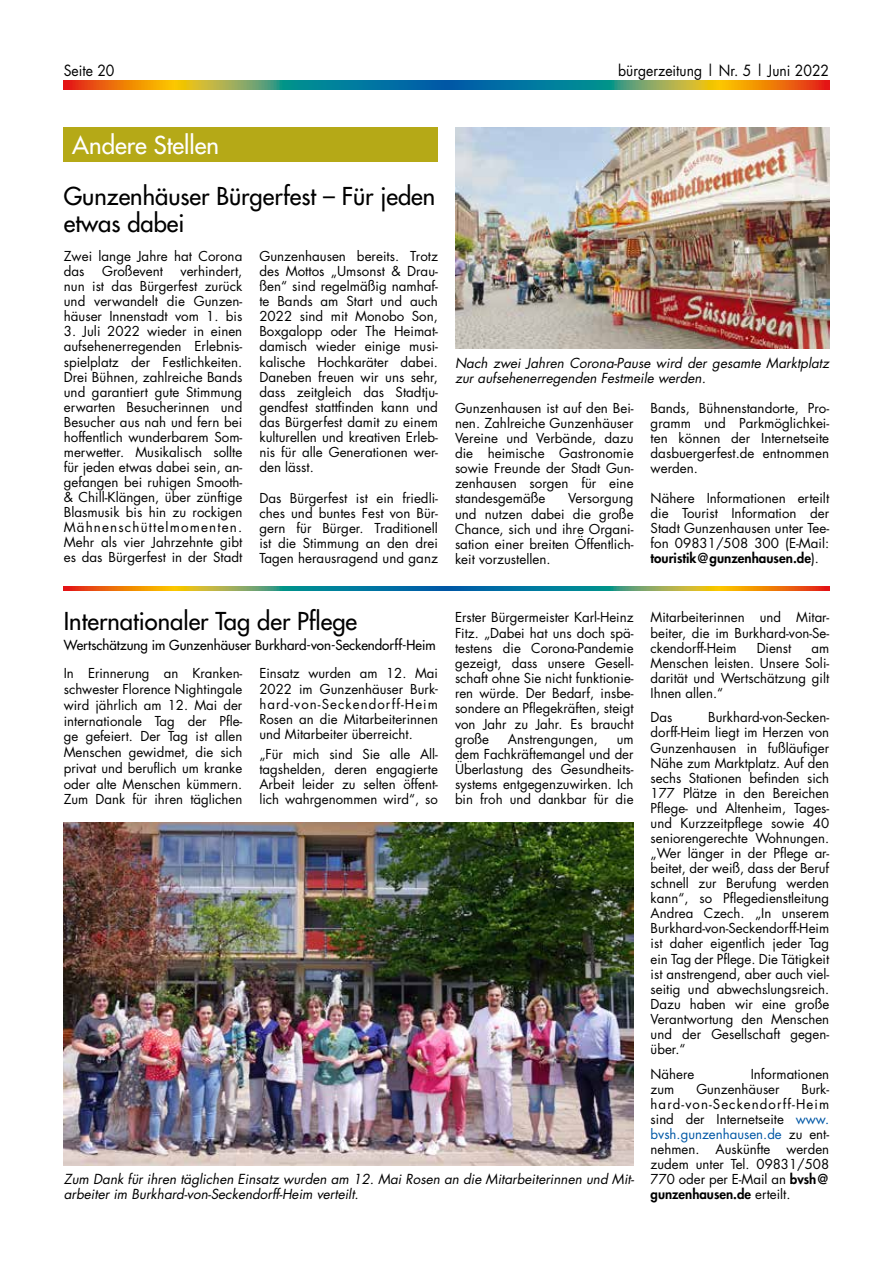
<style>
.page{position:relative;width:893px;height:1263px;background:#fff}
.page>*{position:absolute;margin:0;border:0;box-sizing:border-box;transform-origin:0 0}
.t1{font:24px/27px "Futura";color:#000}
.t2{font:24px "Futura";color:#fff}
.t3{font:15px "Futura";color:#000;scale:.93 1}
.t4{font:italic 13.5px/15.5px "Futura";color:#000}
.t5{font:13.5px "Futura";color:#000}
.t6{font:13.35px/15.1px "Futura";color:#000;text-align:justify}
.s1{font-weight:800}
.s2{color:#0057a5}
</style>
<div class="page">
<svg style="left:64px;top:81px;width:382px;height:8px;background:#71865c"></svg>
<svg style="left:446px;top:81px;width:383px;height:8px;background:#71865d"></svg>
<div style="left:64px;top:128px;width:374px;height:34px;background:#b5a917"></div>
<img style="left:455px;top:128px;width:374px;height:221px">
<img style="left:64px;top:823px;width:570px;height:342px">
<svg style="left:64px;top:586px;width:381px;height:5px;background:#72865c"></svg>
<svg style="left:445px;top:586px;width:384px;height:5px;background:#71865d"></svg>
<p class="t3" style="left:64px;top:60px;width:56px">Seite 20</p>
<p class="t3" style="left:618px;top:60px;width:228px">bürgerzeitung | Nr. 5 | Juni 2022</p>
<h1 class="t2" style="left:72px;top:130px;width:148px">Andere Stellen</h1>
<h1 class="t1" style="left:64px;top:183px;width:373px">Gunzenhäuser Bürgerfest – Für jeden etwas dabei</h1>
<p class="t6" style="left:64px;top:248px;width:180px">Zwei lange Jahre hat Corona das</p>
<p class="t6" style="left:102px;top:263px;width:62px">Großevent</p>
<p class="t6" style="left:64px;top:263px;width:180px;text-indent:117px">verhindert, nun ist das Bürgerfest zurück und verwandelt die Gunzen&shy;häuser Innenstadt vom 1. bis</p>
<p class="t6" style="left:64px;top:324px;width:180px">3. Juli 2022 wieder in einen aufsehenerregenden Erlebnis&shy;spielplatz der Festlichkeiten.<br>Drei Bühnen, zahlreiche Bands und garantiert gute Stimmung erwarten Besucherinnen und Besucher aus nah und fern bei hoffentlich wunderbarem Som&shy;merwetter. Musikalisch sollte für jeden etwas dabei sein, an&shy;gefangen bei ruhigen Smooth-&amp; Chill-Klängen, über zünftige Blasmusik bis hin zu rockigen Mähnenschüttelmomenten.<br>Mehr als vier Jahrzehnte gibt es das Bürgerfest in der Stadt</p>
<p class="t6" style="left:259px;top:248px;width:180px">Gunzenhausen bereits. Trotz des Mottos „Umsonst &amp; Drau&shy;ßen“ sind regelmäßig namhaf&shy;te Bands am Start und auch 2022 sind mit Monobo Son, Boxgalopp oder The Heimat&shy;damisch wieder einige musi&shy;kalische Hochkaräter dabei.<br>Daneben freuen wir uns sehr, dass zeitgleich das Stadtju&shy;gendfest stattfinden kann und das Bürgerfest damit zu einem kulturellen und kreativen Erleb&shy;nis für alle Generationen wer&shy;den lässt.</p>
<p class="t6" style="left:259px;top:490px;width:180px">Das Bürgerfest ist ein friedli&shy;ches und buntes Fest von Bür&shy;gern für Bürger. Traditionell ist die Stimmung an den drei Tagen herausragend und ganz</p>
<p class="t4" style="left:455px;top:355px;width:376px">Nach zwei Jahren Corona-Pause wird der gesamte Marktplatz zur aufsehenerregenden Festmeile werden.</p>
<p class="t6" style="left:455px;top:400px;width:180px">Gunzenhausen ist auf den Bei&shy;nen. Zahlreiche Gunzenhäuser Vereine und Verbände, dazu die heimische Gastronomie sowie Freunde der Stadt Gun&shy;zenhausen sorgen für eine standesgemäße</p>
<p class="t6" style="left:455px;top:491px;width:180px;text-indent:113px">Versorgung und nutzen dabei die große Chance, sich und ihre Organi&shy;sation einer breiten Öffentlich&shy;keit vorzustellen.</p>
<p class="t6" style="left:651px;top:400px;width:180px">Bands, Bühnenstandorte, Pro&shy;gramm und Parkmöglichkei&shy;ten können der Internetseite dasbuergerfest.de entnommen werden.</p>
<p class="t6" style="left:651px;top:490px;width:180px">Nähere Informationen erteilt die Tourist Information der Stadt Gunzenhausen unter Tee&shy;fon 09831/508 300 (E-Mail: <span class="s1">touristik@gunzenhausen.de</span>).</p>
<h1 class="t1" style="left:64px;top:608px;width:295px">Internationaler Tag der Pflege</h1>
<p class="t5" style="left:64px;top:636px;width:373px">Wertschätzung im Gunzenhäuser Burkhard-von-Seckendorff-Heim</p>
<p class="t6" style="left:64px;top:665px;width:180px;line-height:15.8px">In Erinnerung an Kranken&shy;schwester Florence Nightingale wird jährlich am 12. Mai der internationale Tag der Pfle&shy;ge gefeiert. Der Tag ist allen Menschen gewidmet, die sich privat und beruflich um kranke oder alte Menschen kümmern.<br>Zum Dank für ihren täglichen</p>
<p class="t6" style="left:259px;top:666px;width:180px">Einsatz wurden am 12. Mai 2022 im Gunzenhäuser Burk&shy;hard-von-Seckendorff-Heim Rosen an die Mitarbeiterinnen und Mitarbeiter überreicht.</p>
<p class="t6" style="left:259px;top:746px;width:180px">„Für mich sind Sie alle All&shy;tagshelden, deren engagierte Arbeit leider zu selten öffent&shy;lich wahrgenommen wird“, so</p>
<p class="t6" style="left:455px;top:610px;width:180px">Erster Bürgermeister Karl-Heinz Fitz. „Dabei hat uns doch spä&shy;testens die Corona-Pandemie gezeigt, dass unsere Gesell&shy;schaft ohne Sie nicht funktionie&shy;ren würde. Der Bedarf, insbe&shy;sondere an Pflegekräften, steigt von Jahr zu Jahr. Es braucht große</p>
<p class="t6" style="left:508px;top:731px;width:91px">Anstrengungen,</p>
<p class="t6" style="left:455px;top:731px;width:180px;text-indent:162px">um dem Fachkräftemangel und der Überlastung des Gesundheits&shy;systems entgegenzuwirken. Ich bin froh und dankbar für die</p>
<p class="t4" style="left:64px;top:1171px;width:572px">Zum Dank für ihren täglichen Einsatz wurden am 12. Mai Rosen an die Mitarbeiterinnen und Mit&shy;arbeiter im Burkhard-von-Seckendorff-Heim verteilt.</p>
<p class="t6" style="left:651px;top:610px;width:180px">Mitarbeiterinnen und Mitar&shy;beiter, die im Burkhard-von-Se&shy;ckendorff-Heim</p>
<p class="t6" style="left:757px;top:640px;width:36px">Dienst</p>
<p class="t6" style="left:651px;top:640px;width:180px;text-indent:161px">am Menschen leisten. Unsere Soli&shy;darität und Wertschätzung gilt Ihnen allen.“</p>
<p class="t6" style="left:651px;top:710px;width:23px">Das</p>
<p class="t6" style="left:651px;top:710px;width:180px;text-indent:58px">Burkhard-von-Secken&shy;dorff-Heim liegt im Herzen von Gunzenhausen in fußläufiger Nähe zum Marktplatz. Auf den sechs Stationen befinden sich 177 Plätze in den Bereichen Pflege- und Altenheim, Tages&shy;und Kurzzeitpflege sowie 40 seniorengerechte Wohnungen. „Wer länger in der Pflege ar&shy;beitet, der weiß, dass der Beruf schnell zur Berufung werden kann“, so Pflegedienstleitung Andrea Czech. „In unserem Burkhard-von-Seckendorff-Heim ist daher eigentlich jeder Tag ein Tag der Pflege. Die Tätigkeit ist anstrengend, aber auch viel&shy;seitig und abwechslungsreich.<br>Dazu haben wir eine große Verantwortung den Menschen und der Gesellschaft gegen&shy;über.“</p>
<p class="t6" style="left:651px;top:1066px;width:45px">Nähere</p>
<p class="t6" style="left:751px;top:1066px;width:80px">Informationen</p>
<p class="t6" style="left:651px;top:1081px;width:25px">zum</p>
<p class="t6" style="left:696px;top:1081px;width:85px">Gunzenhäuser</p>
<p class="t6" style="left:651px;top:1081px;width:180px;text-indent:151px">Burk&shy;hard-von-Seckendorff-Heim sind der Internetseite <span class="s2">www. bvsh.gunzenhausen.de</span> zu ent&shy;nehmen. Auskünfte werden zudem unter Tel. 09831/508<br>770 oder per E-Mail an <span class="s1">bvsh@ gunzenhausen.de</span> erteilt.</p>
</div>
